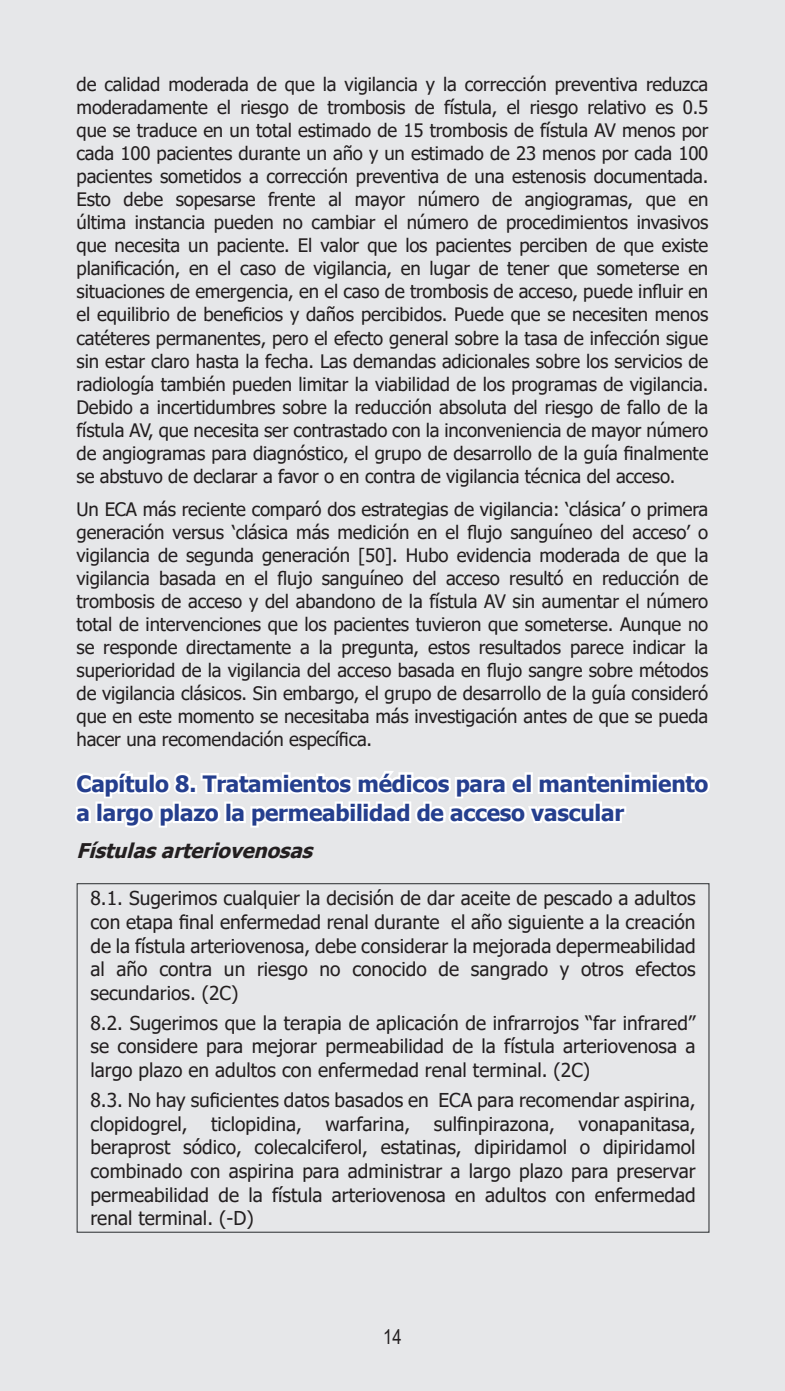
<style>
.page{position:relative;width:785px;height:1391px;background:#fff}
.page>*{position:absolute;margin:0;border:0;box-sizing:border-box;transform-origin:0 0}
.Rode_Titel{font:700 22.5px/29.2px "Tahoma";letter-spacing:-.01em;color:#253f8e}
.Advice_Rationale_Tit{font:italic 700 20.25px "Tahoma";color:#231f20}
.t1{font:20.25px "Arial Narrow";color:#231f20}
.Kader_normal{font:19.12px/23.6px "Tahoma";color:#231f20;text-align:justify}
.t2{font:18.45px/23.2px "Tahoma";letter-spacing:-.01em;color:#231f20;text-align:justify}
</style>
<div class="page">
<div style="left:0;top:0;width:784px;height:1390px;background:#e6e7e9"></div>
<svg style="left:75px;top:771px;width:635px;height:57px"></svg>
<p class="t2" style="left:77px;top:73px;width:633px">de calidad moderada de que la vigilancia y la corrección preventiva reduzca moderadamente el riesgo de trombosis de fístula, el riesgo relativo es 0.5 que se traduce en un total estimado de 15 trombosis de fístula AV menos por cada 100 pacientes durante un año y un estimado de 23 menos por cada 100 pacientes sometidos a corrección preventiva de una estenosis documentada.<br>Esto debe sopesarse frente al mayor número de angiogramas, que en última instancia pueden no cambiar el número de procedimientos invasivos que necesita un paciente. El valor que los pacientes perciben de que existe planificación, en el caso de vigilancia, en lugar de tener que someterse en situaciones de emergencia, en el caso de trombosis de acceso, puede influir en el equilibrio de beneficios y daños percibidos. Puede que se necesiten menos catéteres permanentes, pero el efecto general sobre la tasa de infección sigue sin estar claro hasta la fecha. Las demandas adicionales sobre los servicios de radiología también pueden limitar la viabilidad de los programas de vigilancia.<br>Debido a incertidumbres sobre la reducción absoluta del riesgo de fallo de la fístula AV, que necesita ser contrastado con la inconveniencia de mayor número de angiogramas para diagnóstico, el grupo de desarrollo de la guía finalmente se abstuvo de declarar a favor o en contra de vigilancia técnica del acceso.</p>
<p class="t2" style="left:77px;top:498px;width:633px">Un ECA más reciente comparó dos estrategias de vigilancia: ‘clásica’ o primera generación versus ‘clásica más medición en el flujo sanguíneo del acceso’ o vigilancia de segunda generación [50]. Hubo evidencia moderada de que la vigilancia basada en el flujo sanguíneo del acceso resultó en reducción de trombosis de acceso y del abandono de la fístula AV sin aumentar el número total de intervenciones que los pacientes tuvieron que someterse. Aunque no se responde directamente a la pregunta, estos resultados parece indicar la superioridad de la vigilancia del acceso basada en flujo sangre sobre métodos de vigilancia clásicos. Sin embargo, el grupo de desarrollo de la guía consideró que en este momento se necesitaba más investigación antes de que se pueda hacer una recomendación específica.</p>
<p class="Rode_Titel" style="left:77px;top:769px;width:633px">Capítulo 8. Tratamientos médicos para el mantenimiento a largo plazo la permeabilidad de acceso vascular</p>
<p class="Advice_Rationale_Tit" style="left:77px;top:836px;width:245px">Fístulasarteriovenosas</p>
<p class="Kader_normal" style="left:90px;top:887px;width:606px">8.1. Sugerimos cualquier la decisión de dar aceite de pescado a adultos con etapa final enfermedad renal durante el año siguiente a la creación de la fístula arteriovenosa, debe considerar la mejorada depermeabilidad al año contra un riesgo no conocido de sangrado y otros efectos secundarios. (2C)</p>
<p class="Kader_normal" style="left:90px;top:1012px;width:606px">8.2. Sugerimos que la terapia de aplicación de infrarrojos “far infrared” se considere para mejorar permeabilidad de la fístula arteriovenosa a largo plazo en adultos con enfermedad renal terminal. (2C)</p>
<p class="Kader_normal" style="left:90px;top:1089px;width:606px">8.3. No hay suficientes datos basados en ECA para recomendar aspirina, clopidogrel, ticlopidina, warfarina, sulfinpirazona, vonapanitasa, beraprost sódico, colecalciferol, estatinas, dipiridamol o dipiridamol combinado con aspirina para administrar a largo plazo para preservar permeabilidad de la fístula arteriovenosa en adultos con enfermedad renal terminal. (-D)</p>
<p class="t1" style="left:383px;top:1321px;width:20px">14</p>
</div>
